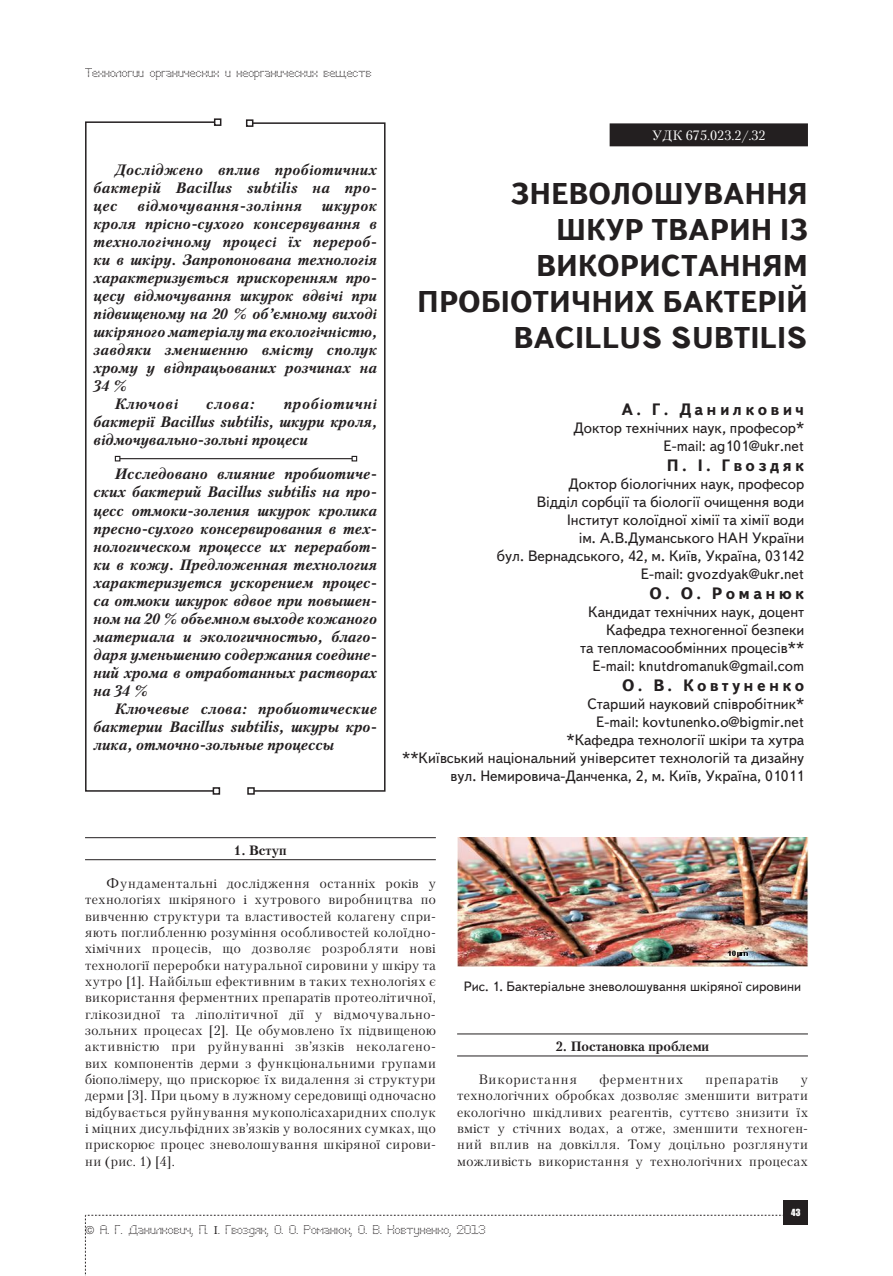
<style>
.page{position:relative;width:893px;height:1276px;background:#fff}
.page>*{position:absolute;margin:0;border:0;box-sizing:border-box;transform-origin:0 0}
.Zagolov_stat{font:700 30px/36px "Text Book C";color:#231f20;text-align:right}
.Avtor{font:700 16.5px "Text Book C";letter-spacing:.2em;color:#231f20}
.Abstract{font:italic 700 15px/18px "Petersburg C";color:#231f20;text-align:justify}
.Autor-info{font:15px/18px "Text Book C";color:#231f20;text-align:right}
.Abstract-2{font:italic 700 15px "Petersburg C";letter-spacing:.03em;color:#231f20}
.Text{font:13.5px/16.4px "Petersburg C";letter-spacing:.04em;color:#231f20;text-align:justify}
.risunok{font:13.5px "Text Book C";color:#231f20}
.Punkt{font:700 13.5px "Petersburg C";color:#231f20}
.Text-2{font:13.5px "Petersburg C";letter-spacing:.07em;color:#231f20}
.UDK{font:13.5px "Petersburg C";color:#fff}
.Text-3{font:13.5px "Petersburg C";letter-spacing:.075em;color:#231f20}
.t1{font:12px "Perfo";letter-spacing:.015em;color:#231f20}
.t2{font:9px "Impact";color:#fff}
.s1{font-family:"Minion Pro"}
</style>
<div class="page">
<div style="left:784px;top:1200px;width:24px;height:25px;background:#231f20"></div>
<div style="left:610px;top:124px;width:197px;height:22px;background:#231f20"></div>
<div style="left:610px;top:123px;width:198px;height:23px;border:2px solid #231f20"></div>
<svg style="left:85px;top:121px;width:131px;height:671px"></svg>
<div style="left:214px;top:118px;width:7px;height:8px;border:2px solid #231f20"></div>
<div style="left:213px;top:787px;width:7px;height:7px;border:2px solid #231f20"></div>
<svg style="left:251px;top:122px;width:135px;height:670px"></svg>
<div style="left:246px;top:119px;width:7px;height:8px;border:2px solid #231f20"></div>
<div style="left:247px;top:787px;width:8px;height:7px;border:2px solid #231f20"></div>
<hr style="left:120px;top:458px;width:232px;height:1px;background:#231f20">
<svg style="left:115px;top:456px;width:5px;height:5px"></svg>
<svg style="left:352px;top:456px;width:5px;height:5px"></svg>
<hr style="left:85px;top:837px;width:351px;height:1px;background:#231f20">
<hr style="left:85px;top:859px;width:351px;height:1px;background:#231f20">
<hr style="left:457px;top:1033px;width:351px;height:1px;background:#231f20">
<hr style="left:457px;top:1055px;width:351px;height:1px;background:#231f20">
<img style="left:457px;top:838px;width:351px;height:128px">
<svg style="left:85px;top:1215px;width:699px;height:61px"></svg>
<p class="t1" style="left:85px;top:66px;width:288px">Технологии органических и неорганических веществ</p>
<p class="Abstract" style="left:94px;top:161px;width:285px;text-indent:21px">Досл<span class="s1">і</span>джено вплив проб<span class="s1">і</span>отичних бактер<span class="s1">і</span>й Bacillus subtilis на про&shy;цес</p>
<p class="Abstract-2" style="left:137px;top:197px;width:166px">в<span class="s1">і</span>дмочування-зол<span class="s1">і</span>ння</p>
<p class="Abstract" style="left:94px;top:197px;width:285px;text-indent:228px">шкурок кроля пр<span class="s1">і</span>сно-сухого консервування в технолог<span class="s1">і</span>чному процес<span class="s1">і</span> їх перероб&shy;ки в шк<span class="s1">і</span>ру. Запропонована технолог<span class="s1">і</span>я характеризується прискоренням про&shy;цесу в<span class="s1">і</span>дмочування шкурок вдв<span class="s1">і</span>ч<span class="s1">і</span> при п<span class="s1">і</span>двищеному на 20 % об’ємному виход<span class="s1">і </span>шк<span class="s1">і</span>ряного матер<span class="s1">і</span>алу та еколог<span class="s1">і</span>чн<span class="s1">і</span>стю, завдяки зменшенню вм<span class="s1">і</span>сту сполук хрому у в<span class="s1">і</span>дпрацьованих розчинах на 34 %</p>
<p class="Abstract" style="left:115px;top:395px;width:65px">Ключов<span class="s1">і</span></p>
<p class="Abstract" style="left:206px;top:395px;width:50px">слова:</p>
<p class="Abstract" style="left:94px;top:395px;width:285px;text-indent:190px">проб<span class="s1">і</span>отичн<span class="s1">і </span>бактер<span class="s1">і</span>ї Bacillus subtilis, шкури кроля, в<span class="s1">і</span>дмочувально-зольн<span class="s1">і</span> процеси</p>
<p class="Abstract" style="left:94px;top:465px;width:285px;text-indent:21px">Исследовано влияние пробиотиче&shy;ских бактерий Bacillus subtilis на про&shy;цесс отмоки-золения шкурок кролика пресно-сухого консервирования в тех&shy;нологическом процессе их переработ&shy;ки в кожу. Предложенная технология характеризуется ускорением процес&shy;са отмоки шкурок вдвое при повышен&shy;ном на 20 % объемном выходе кожаного материала и экологичностью, благо&shy;даря уменьшению содержания соедине&shy;ний хрома в отработанных растворах на 34 %</p>
<p class="Abstract" style="left:94px;top:699px;width:285px;text-indent:21px">Ключевые слова: пробиотические бактерии Bacillus subtilis, шкуры кро&shy;лика, отмочно-зольные процессы</p>
<p class="UDK" style="left:652px;top:127px;width:115px">УДК 675.023.2/.32</p>
<p class="Zagolov_stat" style="left:417px;top:175px;width:392px">ЗНЕВОЛОШУВАННЯ<br>ШКУР ТВАРИН ІЗ<br>ВИКОРИСТАННЯМ<br>ПРОБІОТИЧНИХ БАКТЕРІЙ<br>BACILLUS SUBTILIS</p>
<p class="Avtor" style="left:621px;top:400px;width:184px">А. Г. Данилкович</p>
<p class="Autor-info" style="left:574px;top:419px;width:232px">Доктор технічних наук, професор*</p>
<p class="Autor-info" style="left:663px;top:437px;width:142px">Е-mail: ag101@ukr.net</p>
<p class="Avtor" style="left:667px;top:456px;width:139px">П. І. Гвоздяк</p>
<p class="Autor-info" style="left:569px;top:475px;width:237px">Доктор біологічних наук, професор</p>
<p class="Autor-info" style="left:537px;top:493px;width:269px">Відділ сорбції та біології очищення води</p>
<p class="Autor-info" style="left:567px;top:511px;width:239px">Інститут колоїдної хімії та хімії води ім. А.В.Думанського НАН України</p>
<p class="Autor-info" style="left:497px;top:547px;width:309px">бул. Вернадського, 42, м. Київ, Україна, 03142</p>
<p class="Autor-info" style="left:641px;top:565px;width:165px">E-mail: gvozdyak@ukr.net</p>
<p class="Avtor" style="left:650px;top:584px;width:156px">О. О. Романюк</p>
<p class="Autor-info" style="left:588px;top:603px;width:217px">Кандидат технічних наук, доцент</p>
<p class="Autor-info" style="left:580px;top:621px;width:226px">Кафедра техногенної безпеки<br>та тепломасообмінних процесів**</p>
<p class="Autor-info" style="left:592px;top:657px;width:213px">E-mail: knutdromanuk@gmail.com</p>
<p class="Avtor" style="left:622px;top:675px;width:184px">О. В. Ковтуненко</p>
<p class="Autor-info" style="left:587px;top:695px;width:218px">Старший науковий співробітник*</p>
<p class="Autor-info" style="left:596px;top:713px;width:210px">Е-mail: kovtunenko.o@bigmir.net</p>
<p class="Autor-info" style="left:567px;top:731px;width:239px">*Кафедра технології шкіри та хутра</p>
<p class="Autor-info" style="left:402px;top:749px;width:404px">**Київський національний університет технологій та дизайну</p>
<p class="Autor-info" style="left:451px;top:767px;width:355px">вул. Немировича-Данченка, 2, м. Київ, Україна, 01011</p>
<p class="Punkt" style="left:234px;top:842px;width:54px">1. Вступ</p>
<p class="Text" style="left:85px;top:874px;width:352px;text-indent:21px">Фундаментальн<span class="s1">і</span> досл<span class="s1">і</span>дження останн<span class="s1">і</span>х рок<span class="s1">і</span>в у технолог<span class="s1">і</span>ях шк<span class="s1">і</span>ряного <span class="s1">і</span> хутрового виробництва по вивченню структури та властивостей колагену спри&shy;яють поглибленню розум<span class="s1">і</span>ння особливостей колоїдно&shy;х<span class="s1">і</span>м<span class="s1">і</span>чних процес<span class="s1">і</span>в, що дозволяє розробляти нов<span class="s1">і </span>технолог<span class="s1">і</span>ї переробки натуральної сировини у шк<span class="s1">і</span>ру та хутро [1]. Найб<span class="s1">і</span>льш ефективним в таких технолог<span class="s1">і</span>ях є використання ферментних препарат<span class="s1">і</span>в протеол<span class="s1">і</span>тичної, гл<span class="s1">і</span>козидної та л<span class="s1">і</span>пол<span class="s1">і</span>тичної д<span class="s1">і</span>ї у в<span class="s1">і</span>дмочувально&shy;зольних процесах [2]. Це обумовлено їх п<span class="s1">і</span>двищеною активн<span class="s1">і</span>стю при руйнуванн<span class="s1">і</span> зв’язк<span class="s1">і</span>в неколагено&shy;вих компонент<span class="s1">і</span>в дерми з функц<span class="s1">і</span>ональними групами б<span class="s1">і</span>опол<span class="s1">і</span>меру, що прискорює їх видалення з<span class="s1">і</span> структури дерми [3]. При цьому в лужному середовищ<span class="s1">і</span> одночасно в<span class="s1">і</span>дбувається руйнування мукопол<span class="s1">і</span>сахаридних сполук <span class="s1">і</span> м<span class="s1">і</span>цних дисульф<span class="s1">і</span>дних зв’язк<span class="s1">і</span>в у волосяних сумках, що прискорює процес зневолошування шк<span class="s1">і</span>ряної сирови&shy;ни (рис. 1) [4].</p>
<p class="risunok" style="left:464px;top:979px;width:339px">Рис. 1. Бактеріальне зневолошування шкіряної сировини</p>
<p class="Punkt" style="left:556px;top:1039px;width:155px">2. Постановка проблеми</p>
<p class="Text-2" style="left:478px;top:1071px;width:100px">Використання</p>
<p class="Text-3" style="left:599px;top:1071px;width:85px">ферментних</p>
<p class="Text-2" style="left:705px;top:1071px;width:74px">препарат<span class="s1">і</span>в</p>
<p class="Text" style="left:457px;top:1071px;width:352px;text-indent:344px">у технолог<span class="s1">і</span>чних обробках дозволяє зменшити витрати еколог<span class="s1">і</span>чно шк<span class="s1">і</span>дливих реагент<span class="s1">і</span>в, суттєво знизити їх вм<span class="s1">і</span>ст у ст<span class="s1">і</span>чних водах, а отже, зменшити техноген&shy;ний вплив на довк<span class="s1">і</span>лля. Тому доц<span class="s1">і</span>льно розглянути можлив<span class="s1">і</span>сть використання у технолог<span class="s1">і</span>чних процесах</p>
<p class="t2" style="left:791px;top:1207px;width:11px">43</p>
<p class="t1" style="left:100px;top:1223px;width:387px">А. Г. Данилкович, П. <span class="s1">І</span>. Гвоздяк, О. О. Романюк, О. В. Ковтуненко, 2013</p>
</div>
